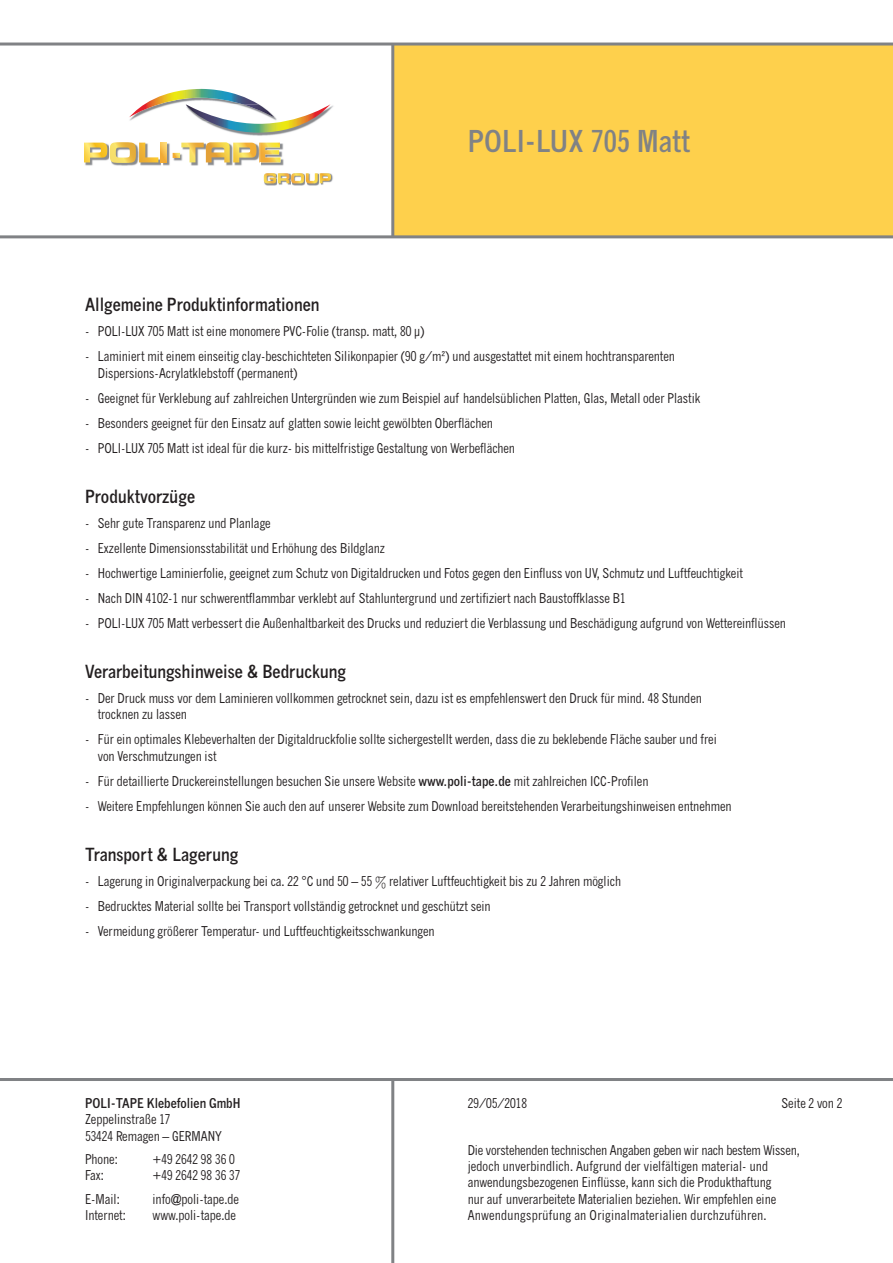
<style>
.page{position:relative;width:893px;height:1263px;background:#fff}
.page>*{position:absolute;margin:0;border:0;box-sizing:border-box;transform-origin:0 0}
.t1{font:700 condensed 30px "News Gothic MT Pro";color:#808285}
.t2{font:700 condensed 18px "News Gothic MT Pro";color:#231f20}
.t3{font:condensed 13.5px/16.2px "News Gothic MT Pro";color:#231f20}
.t4{font:700 condensed 13.5px "News Gothic MT Pro";color:#231f20}
.s1{font-weight:700}
</style>
<div class="page">
<div style="left:393px;top:44px;width:500px;height:193px;background:#fed04c"></div>
<hr style="left:0;top:235px;width:893px;height:3px;background:#808285">
<hr style="left:0;top:43px;width:893px;height:3px;background:#808285">
<hr style="left:391px;top:44px;width:3px;height:193px;background:#808285">
<hr style="left:0;top:1078px;width:893px;height:3px;background:#808285">
<hr style="left:391px;top:1079px;width:3px;height:184px;background:#808285">
<svg style="left:264px;top:173px;width:69px;height:13px"></svg>
<img style="left:162px;top:143px;width:8px;height:23px">
<svg style="left:84px;top:142px;width:78px;height:24px"></svg>
<svg style="left:161px;top:143px;width:6px;height:19px"></svg>
<img style="left:280px;top:143px;width:4px;height:23px">
<svg style="left:173px;top:142px;width:107px;height:24px"></svg>
<img style="left:236px;top:105px;width:97px;height:31px">
<svg style="left:129px;top:89px;width:202px;height:44px"></svg>
<h1 class="t1" style="left:468px;top:123px;width:224px">POLI-LUX 705 Matt</h1>
<h2 class="t2" style="left:85px;top:293px;width:236px">Allgemeine Produktinformationen</h2>
<p class="t3" style="left:85px;top:323px;width:341px">- POLI-LUX 705 Matt ist eine monomere PVC-Folie (transp. matt, 80 µ)</p>
<p class="t3" style="left:98px;top:348px;width:579px;text-indent:-13px">- Laminiert mit einem einseitig clay-beschichteten Silikonpapier (90 g/m²) und ausgestattet mit einem hochtransparenten<br>Dispersions-Acrylatklebstoff (permanent)</p>
<p class="t3" style="left:85px;top:390px;width:617px">- Geeignet für Verklebung auf zahlreichen Untergründen wie zum Beispiel auf handelsüblichen Platten, Glas, Metall oder Plastik</p>
<p class="t3" style="left:85px;top:415px;width:409px">- Besonders geeignet für den Einsatz auf glatten sowie leicht gewölbten Oberflächen</p>
<p class="t3" style="left:85px;top:440px;width:431px">- POLI-LUX 705 Matt ist ideal für die kurz- bis mittelfristige Gestaltung von Werbeflächen</p>
<h2 class="t2" style="left:85px;top:485px;width:112px">Produktvorzüge</h2>
<p class="t3" style="left:85px;top:515px;width:187px">- Sehr gute Transparenz und Planlage</p>
<p class="t3" style="left:85px;top:540px;width:301px">- Exzellente Dimensionsstabilität und Erhöhung des Bildglanz</p>
<p class="t3" style="left:85px;top:565px;width:659px">- Hochwertige Laminierfolie, geeignet zum Schutz von Digitaldrucken und Fotos gegen den Einfluss von UV, Schmutz und Luftfeuchtigkeit</p>
<p class="t3" style="left:85px;top:590px;width:542px">- Nach DIN 4102-1 nur schwerentflammbar verklebt auf Stahluntergrund und zertifiziert nach Baustoffklasse B1</p>
<p class="t3" style="left:85px;top:615px;width:702px">- POLI-LUX 705 Matt verbessert die Außenhaltbarkeit des Drucks und reduziert die Verblassung und Beschädigung aufgrund von Wettereinflüssen</p>
<h2 class="t2" style="left:85px;top:660px;width:262px">Verarbeitungshinweise &amp; Bedruckung</h2>
<p class="t3" style="left:98px;top:690px;width:606px;text-indent:-13px">- Der Druck muss vor dem Laminieren vollkommen getrocknet sein, dazu ist es empfehlenswert den Druck für mind. 48 Stunden trocknen zu lassen</p>
<p class="t3" style="left:98px;top:731px;width:620px;text-indent:-13px">- Für ein optimales Klebeverhalten der Digitaldruckfolie sollte sichergestellt werden, dass die zu beklebende Fläche sauber und frei von Verschmutzungen ist</p>
<p class="t3" style="left:85px;top:773px;width:565px">- Für detaillierte Druckereinstellungen besuchen Sie unsere Website <span class="s1">www.poli-tape.de</span> mit zahlreichen ICC-Profilen</p>
<p class="t3" style="left:85px;top:798px;width:648px">- Weitere Empfehlungen können Sie auch den auf unserer Website zum Download bereitstehenden Verarbeitungshinweisen entnehmen</p>
<h2 class="t2" style="left:85px;top:843px;width:155px">Transport &amp; Lagerung</h2>
<p class="t3" style="left:85px;top:873px;width:537px">- Lagerung in Originalverpackung bei ca. 22 °C und 50 – 55 % relativer Luftfeuchtigkeit bis zu 2 Jahren möglich</p>
<p class="t3" style="left:85px;top:898px;width:407px">- Bedrucktes Material sollte bei Transport vollständig getrocknet und geschützt sein</p>
<p class="t3" style="left:85px;top:923px;width:351px">- Vermeidung größerer Temperatur- und Luftfeuchtigkeitsschwankungen</p>
<p class="t4" style="left:85px;top:1095px;width:157px">POLI-TAPE Klebefolien GmbH</p>
<p class="t3" style="left:85px;top:1111px;width:138px">Zeppelinstraße 17<br>53424 Remagen – GERMANY</p>
<p class="t3" style="left:85px;top:1151px;width:34px">Phone:</p>
<p class="t3" style="left:153px;top:1151px;width:84px">+49 2642 98 36 0</p>
<p class="t3" style="left:85px;top:1167px;width:20px">Fax:</p>
<p class="t3" style="left:153px;top:1167px;width:89px">+49 2642 98 36 37</p>
<p class="t3" style="left:85px;top:1191px;width:36px">E-Mail:</p>
<p class="t3" style="left:153px;top:1191px;width:88px">info@poli-tape.de</p>
<p class="t3" style="left:85px;top:1207px;width:42px">Internet:</p>
<p class="t3" style="left:153px;top:1207px;width:85px">www.poli-tape.de</p>
<p class="t3" style="left:468px;top:1095px;width:61px">29/05/2018</p>
<p class="t3" style="left:781px;top:1095px;width:62px">Seite 2 von 2</p>
<p class="t3" style="left:468px;top:1142px;width:334px">Die vorstehenden technischen Angaben geben wir nach bestem Wissen, jedoch unverbindlich. Aufgrund der vielfältigen material- und anwendungsbezogenen Einflüsse, kann sich die Produkthaftung<br>nur auf unverarbeitete Materialien beziehen. Wir empfehlen eine Anwendungsprüfung an Originalmaterialien durchzuführen.</p>
</div>
